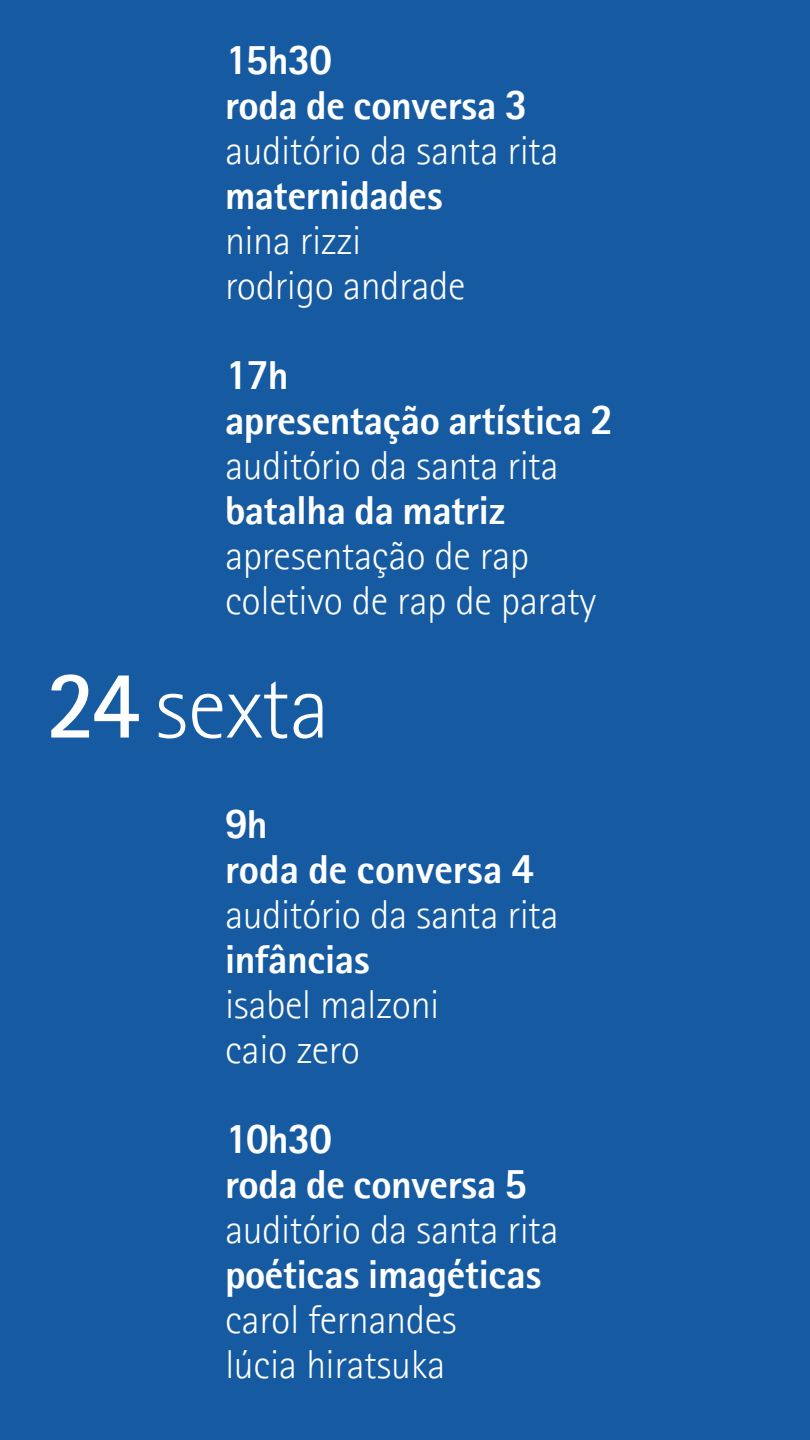
<style>
.page{position:relative;width:810px;height:1440px;background:#165ba2}
.page>*{position:absolute;margin:0;border:0;box-sizing:border-box;transform-origin:0 0}
.t1{font:300 90px "Rotis II Sans Pro";letter-spacing:-.01em;color:#fff}
.t2{font:300 40.5px/45px "Rotis II Sans Pro";letter-spacing:-.01em;color:#fff}
.t3{font:700 40.5px/45px "Rotis II Sans Pro";letter-spacing:-.01em;color:#fff}
.s1{font-weight:600}
</style>
<div class="page">
<p class="t3" style="left:225px;top:38px;width:303px">15h30<br>roda de conversa 3</p>
<p class="t2" style="left:225px;top:129px;width:335px">auditório da santa rita</p>
<p class="t3" style="left:225px;top:173px;width:220px">maternidades</p>
<p class="t2" style="left:225px;top:219px;width:242px">nina rizzi rodrigo andrade</p>
<p class="t3" style="left:225px;top:353px;width:389px">17h<br>apresentação artística 2</p>
<p class="t2" style="left:225px;top:444px;width:335px">auditório da santa rita</p>
<p class="t3" style="left:225px;top:488px;width:282px">batalha da matriz</p>
<p class="t2" style="left:225px;top:534px;width:373px">apresentação de rap coletivo de rap de paraty</p>
<h1 class="t1" style="left:47px;top:658px;width:284px"><span class="s1">24</span> sexta</h1>
<p class="t3" style="left:225px;top:802px;width:310px">9h<br>roda de conversa 4</p>
<p class="t2" style="left:225px;top:893px;width:335px">auditório da santa rita</p>
<p class="t3" style="left:225px;top:937px;width:147px">infâncias</p>
<p class="t2" style="left:225px;top:983px;width:216px">isabel malzoni caio zero</p>
<p class="t3" style="left:225px;top:1117px;width:303px">10h30<br>roda de conversa 5</p>
<p class="t2" style="left:225px;top:1208px;width:335px">auditório da santa rita</p>
<p class="t3" style="left:225px;top:1252px;width:318px">poéticas imagéticas</p>
<p class="t2" style="left:225px;top:1298px;width:234px">carol fernandes lúcia hiratsuka</p>
</div>
